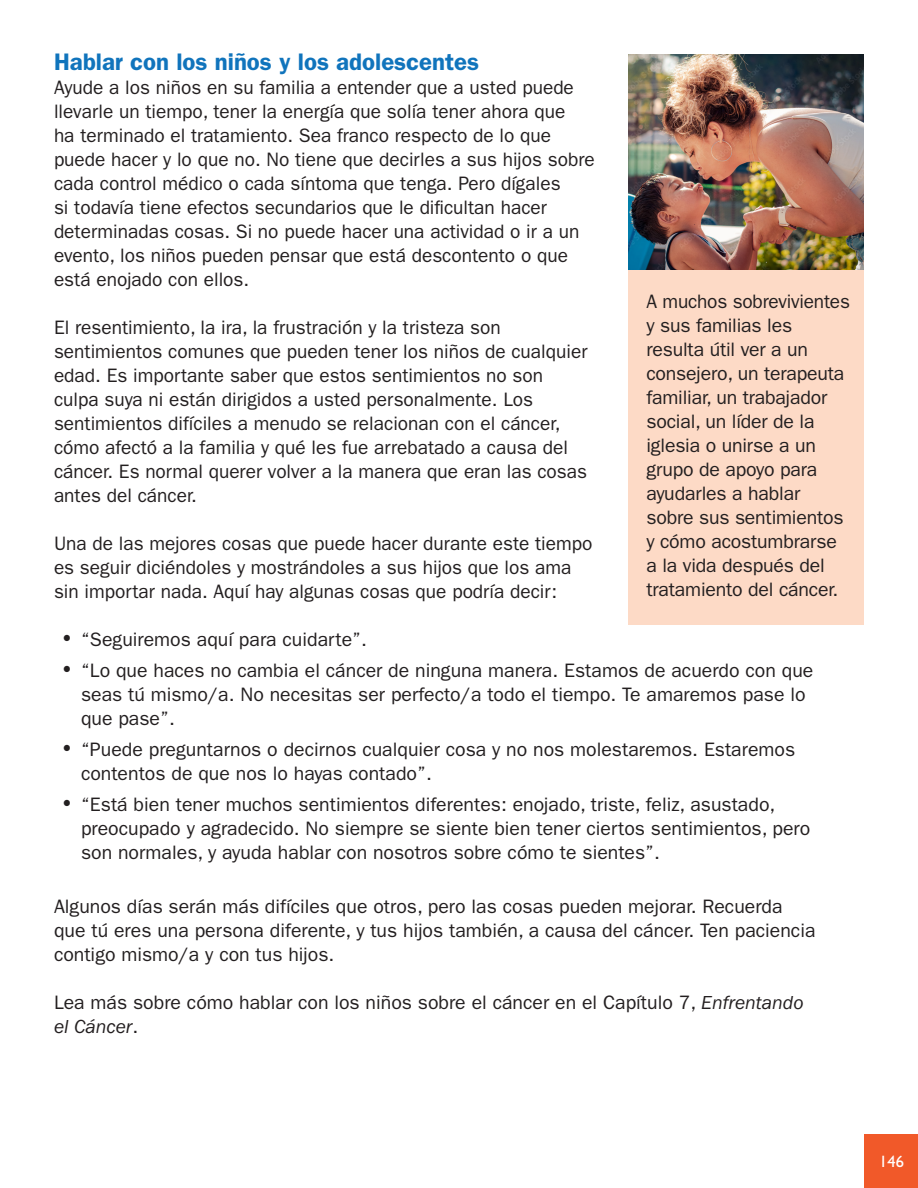
<style>
.page{position:relative;width:918px;height:1188px;background:#fff}
.page>*{position:absolute;margin:0;border:0;box-sizing:border-box;transform-origin:0 0}
.t1{font:600 24px "ITC Franklin Gothic Std";color:#1074bc}
.t2{font:19.5px/24px "ITC Franklin Gothic Std";color:#231f20}
.t3{font:16.5px "Humanist 521 BT";color:#fff}
.s1{font-family:"Humanist Slabserif 712 BT";font-size:21px}
.s2{font-style:italic}
</style>
<div class="page">
<div style="left:864px;top:1134px;width:54px;height:54px;background:#f15929"></div>
<div style="left:628px;top:253px;width:236px;height:372px;background:#fddac6"></div>
<img style="left:628px;top:54px;width:236px;height:215px">
<p class="t1" style="left:54px;top:48px;width:427px">Hablar con los niños y los adolescentes</p>
<p class="t2" style="left:54px;top:76px;width:542px">Ayude a los niños en su familia a entender que a usted puede llevarle un tiempo, tener la energía que solía tener ahora que<br>ha terminado el tratamiento. Sea franco respecto de lo que puede hacer y lo que no. No tiene que decirles a sus hijos sobre cada control médico o cada síntoma que tenga. Pero dígales<br>si todavía tiene efectos secundarios que le dificultan hacer determinadas cosas. Si no puede hacer una actividad o ir a un evento, los niños pueden pensar que está descontento o que está enojado con ellos.</p>
<p class="t2" style="left:54px;top:316px;width:535px">El resentimiento, la ira, la frustración y la tristeza son sentimientos comunes que pueden tener los niños de cualquier edad. Es importante saber que estos sentimientos no son culpa suya ni están dirigidos a usted personalmente. Los sentimientos difíciles a menudo se relacionan con el cáncer, cómo afectó a la familia y qué les fue arrebatado a causa del cáncer. Es normal querer volver a la manera que eran las cosas antes del cáncer.</p>
<p class="t2" style="left:54px;top:532px;width:540px">Una de las mejores cosas que puede hacer durante este tiempo es seguir diciéndoles y mostrándoles a sus hijos que los ama sin importar nada. Aquí hay algunas cosas que podría decir:</p>
<p class="t2" style="left:61px;top:628px;width:308px"><span class="s1">•</span> “Seguiremos aquí para cuidarte”.</p>
<p class="t2" style="left:81px;top:659px;width:734px;text-indent:-20px"><span class="s1">•</span> “Lo que haces no cambia el cáncer de ninguna manera. Estamos de acuerdo con que seas tú mismo/a. No necesitas ser perfecto/a todo el tiempo. Te amaremos pase lo que pase”.</p>
<p class="t2" style="left:81px;top:737px;width:716px;text-indent:-20px"><span class="s1">•</span> “Puede preguntarnos o decirnos cualquier cosa y no nos molestaremos. Estaremos contentos de que nos lo hayas contado”.</p>
<p class="t2" style="left:81px;top:792px;width:731px;text-indent:-20px"><span class="s1">•</span> “Está bien tener muchos sentimientos diferentes: enojado, triste, feliz, asustado, preocupado y agradecido. No siempre se siente bien tener ciertos sentimientos, pero son normales, y ayuda hablar con nosotros sobre cómo te sientes”.</p>
<p class="t2" style="left:54px;top:895px;width:763px">Algunos días serán más difíciles que otros, pero las cosas pueden mejorar. Recuerda que tú eres una persona diferente, y tus hijos también, a causa del cáncer. Ten paciencia contigo mismo/a y con tus hijos.</p>
<p class="t2" style="left:54px;top:991px;width:751px">Lea más sobre cómo hablar con los niños sobre el cáncer en el Capítulo 7, <span class="s2">Enfrentando el Cáncer</span>.</p>
<p class="t2" style="left:646px;top:290px;width:205px">A muchos sobrevivientes y sus familias les resulta útil ver a un consejero, un terapeuta familiar, un trabajador social, un líder de la iglesia o unirse a un grupo de apoyo para ayudarles a hablar sobre sus sentimientos y cómo acostumbrarse a la vida después del tratamiento del cáncer.</p>
<p class="t3" style="left:879px;top:1151px;width:26px">146</p>
</div>
